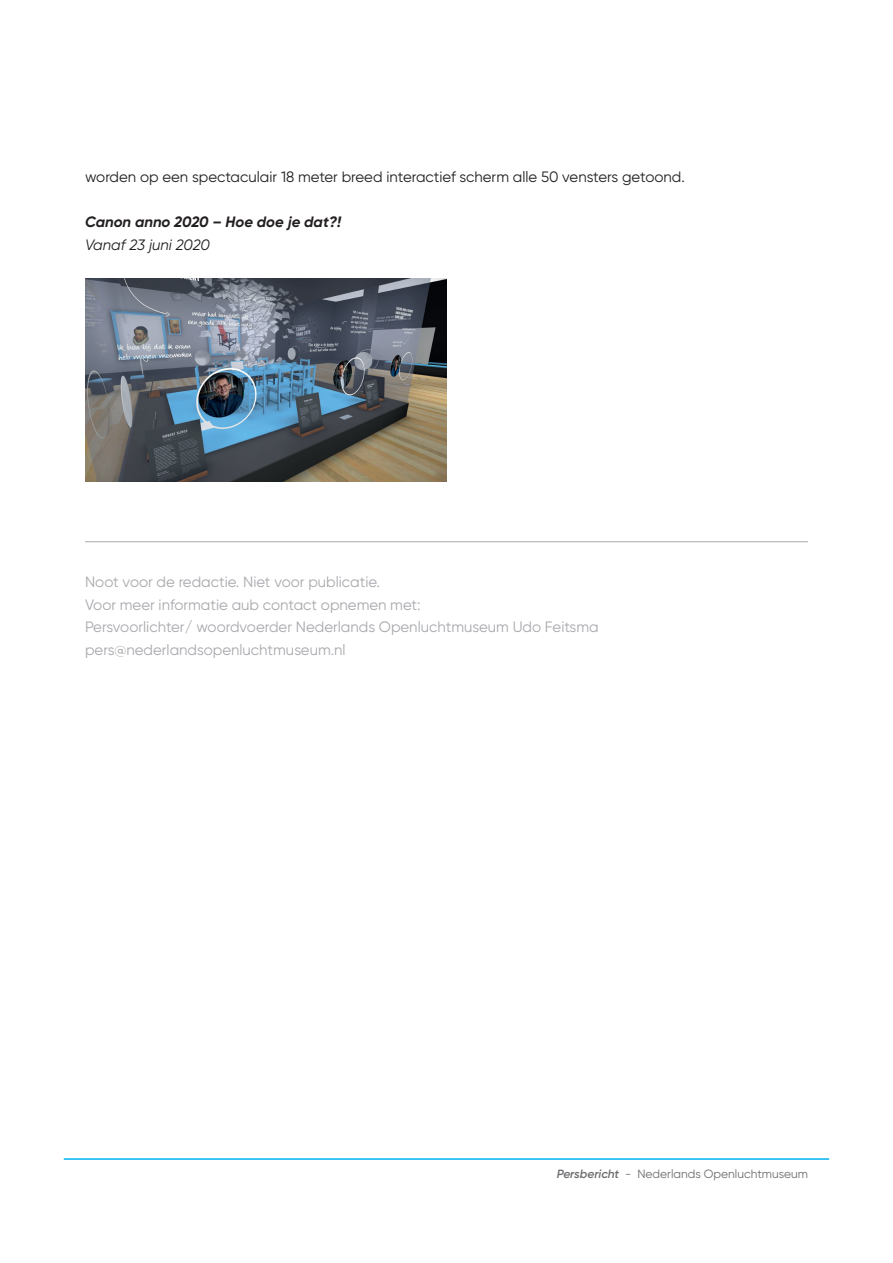
<style>
.page{position:relative;width:893px;height:1263px;background:#fff}
.page>*{position:absolute;margin:0;border:0;box-sizing:border-box;transform-origin:0 0}
.t1{font:15px/22.5px "Gilroy";color:#a8a9ad}
.t2{font:15px "Gilroy";color:#231f20}
.t3{font:italic 700 15px "Gilroy";color:#231f20}
.t4{font:italic 15px "Gilroy";color:#231f20}
.t5{font:12px "Gilroy";color:#6c6d70}
.s1{font-weight:600;font-style:italic}
</style>
<div class="page">
<hr style="left:64px;top:1158px;width:765px;height:2px;background:#00b3ef">
<hr style="left:85px;top:541px;width:723px;height:1px;background:#a8a9ad">
<img style="left:85px;top:279px;width:361px;height:203px">
<p class="t2" style="left:85px;top:168px;width:601px">worden op een spectaculair 18 meter breed interactief scherm alle 50 vensters getoond.</p>
<p class="t3" style="left:85px;top:212px;width:258px">Canon anno 2020 – Hoe doe je dat?!</p>
<p class="t4" style="left:85px;top:235px;width:127px">Vanaf 23 juni 2020</p>
<p class="t1" style="left:85px;top:570px;width:515px">Noot voor de redactie. Niet voor publicatie.<br>Voor meer informatie aub contact opnemen met:<br>Persvoorlichter/ woordvoerder Nederlands Openluchtmuseum Udo Feitsma pers@nederlandsopenluchtmuseum.nl</p>
<p class="t5" style="left:557px;top:1166px;width:253px"><span class="s1">Persbericht</span> - Nederlands Openluchtmuseum</p>
</div>
